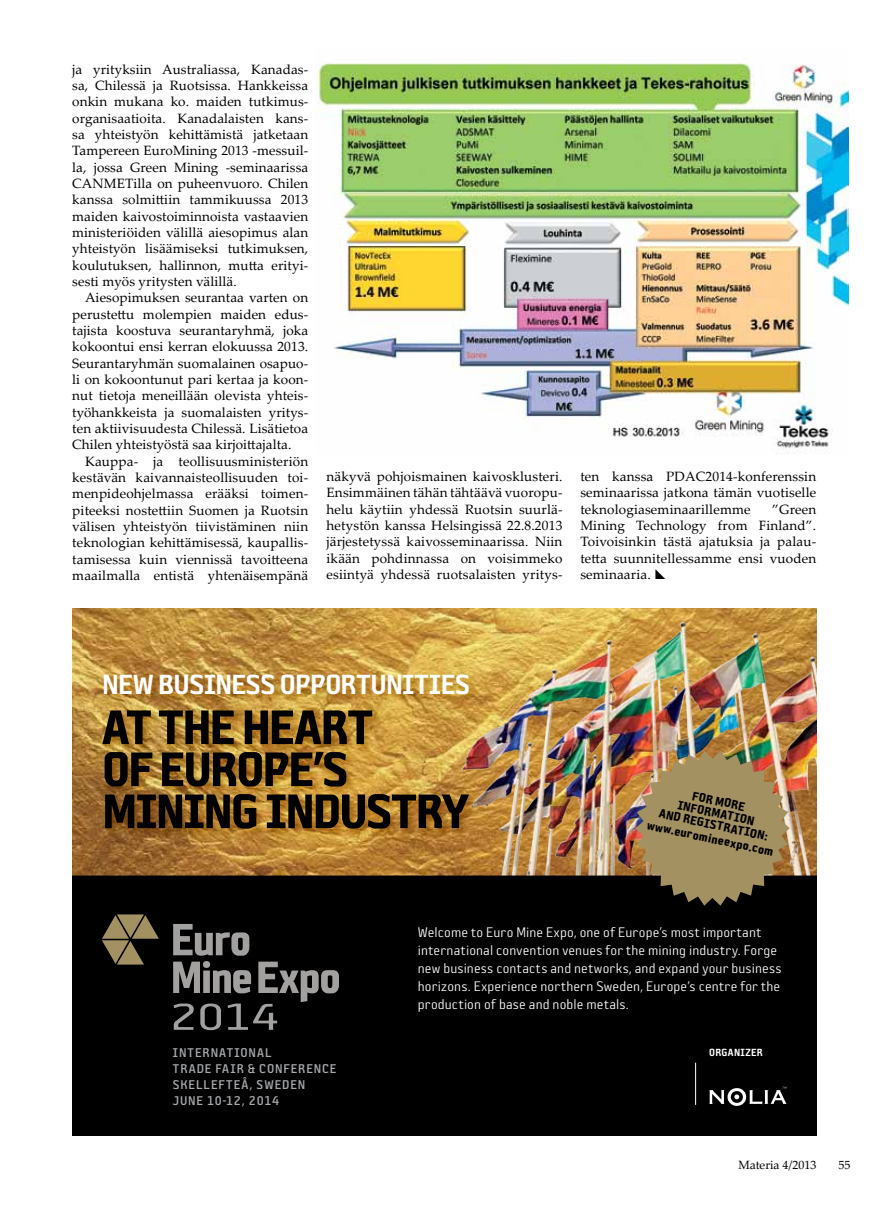
<style>
.page{position:relative;width:893px;height:1221px;background:#fff}
.page>*{position:absolute;margin:0;border:0;box-sizing:border-box;transform-origin:0 0}
.t1{font:52.5px/42px "Sophisto OT E Gauge";letter-spacing:-.03em;color:#000}
.t2{font:30px "Sophisto OT D Gauge";letter-spacing:-.015em;color:#fff}
.t3{font:15px/18px "Sophisto OT A Gauge";letter-spacing:.01em;color:#fff}
.t4{font:13.65px/15.9px "Sophisto OT C Gauge";letter-spacing:.065em;color:#a7a9ac}
.t5{font:13.5px/16.4px "Palatino Linotype";letter-spacing:.01em;color:#000;text-align:justify}
.t6{font:13.5px/24px "Sophisto OT E Gauge";color:#000;text-align:center}
.t7{font:12px "Palatino Linotype";color:#000}
.t8{font:11.25px "Sophisto OT D Gauge";letter-spacing:.025em;color:#fff}
</style>
<div class="page">
<img style="left:316px;top:63px;width:533px;height:391px">
<img style="left:72px;top:608px;width:365px;height:267px">
<img style="left:437px;top:608px;width:379px;height:267px">
<div style="left:72px;top:875px;width:744px;height:260px;background:#000"></div>
<svg style="left:709px;top:1086px;width:78px;height:20px"></svg>
<svg style="left:173px;top:923px;width:76px;height:32px;background:#51504f"></svg>
<svg style="left:102px;top:914px;width:57px;height:50px;background:#5a5035"></svg>
<svg style="left:102px;top:674px;width:375px;height:162px;background:#bb8a35"></svg>
<img style="left:635px;top:750px;width:155px;height:155px">
<hr style="left:695px;top:1062px;width:1px;height:42px;background:#fff">
<svg style="left:173px;top:961px;width:166px;height:69px;background:#343433"></svg>
<p class="t5" style="left:72px;top:60px;width:238px">ja yrityksiin Australiassa, Kanadas&shy;sa, Chilessä ja Ruotsissa. Hankkeissa onkin mukana ko. maiden tutkimus&shy;organisaatioita. Kanadalaisten kans&shy;sa yhteistyön kehittämistä jatketaan Tampereen EuroMining 2013 -messuil&shy;la, jossa Green Mining -seminaarissa CANMETilla on puheenvuoro. Chilen kanssa solmittiin tammikuussa 2013 maiden kaivostoiminnoista vastaavien ministeriöiden välillä aiesopimus alan yhteistyön lisäämiseksi tutkimuksen, koulutuksen, hallinnon, mutta erityi&shy;sesti myös yritysten välillä.</p>
<p class="t5" style="left:72px;top:289px;width:238px;text-indent:13px">Aiesopimuksen seurantaa varten on perustettu molempien maiden edus&shy;tajista koostuva seurantaryhmä, joka kokoontui ensi kerran elokuussa 2013.<br>Seurantaryhmän suomalainen osapuo&shy;li on kokoontunut pari kertaa ja koon&shy;nut tietoja meneillään olevista yhteis&shy;työhankkeista ja suomalaisten yritys&shy;ten aktiivisuudesta Chilessä. Lisätietoa Chilen yhteistyöstä saa kirjoittajalta.</p>
<p class="t5" style="left:72px;top:452px;width:238px;text-indent:13px">Kauppa- ja teollisuusministeriön kestävän kaivannaisteollisuuden toi&shy;menpideohjelmassa erääksi toimen&shy;piteeksi nostettiin Suomen ja Ruotsin välisen yhteistyön tiivistäminen niin teknologian kehittämisessä, kaupallis&shy;tamisessa kuin viennissä tavoitteena maailmalla entistä yhtenäisempänä</p>
<p class="t5" style="left:327px;top:468px;width:238px">näkyvä pohjoismainen kaivosklusteri.<br>Ensimmäinen tähän tähtäävä vuoropu&shy;helu käytiin yhdessä Ruotsin suurlä&shy;hetystön kanssa Helsingissä 22.8.2013 järjestetyssä kaivosseminaarissa. Niin ikään pohdinnassa on voisimmeko esiintyä yhdessä ruotsalaisten yritys-</p>
<p class="t5" style="left:580px;top:468px;width:237px">ten kanssa PDAC2014-konferenssin seminaarissa jatkona tämän vuotiselle teknologiaseminaarillemme</p>
<p class="t5" style="left:580px;top:500px;width:238px;text-indent:192px">”Green Mining Technology from Finland”.<br>Toivoisinkin tästä ajatuksia ja palau&shy;tetta suunnitellessamme ensi vuoden seminaaria.</p>
<h2 class="t2" style="left:102px;top:666px;width:370px">NEW BUSINESS OPPORTUNITIES</h2>
<h1 class="t1" style="left:102px;top:704px;width:368px">AT THE HEART<br>OF EUROPE’S<br>MINING INDUSTRY</h1>
<p class="t6" style="left:667px;top:777px;width:113px;rotate:12deg">FOR MORE<br>AND REGISTRATION:</p>
<p class="t6" style="left:680px;top:792px;width:80px;rotate:12deg">INFORMATION</p>
<p class="t6" style="left:650px;top:812px;width:131px;rotate:12deg">www.euromineexpo.com</p>
<p class="t3" style="left:418px;top:922px;width:365px">Welcome to Euro Mine Expo, one of Europe’s most important international convention venues for the mining industry. Forge new business contacts and networks, and expand your business horizons. Experience northern Sweden, Europe’s centre for the production of base and noble metals.</p>
<p class="t4" style="left:173px;top:1044px;width:100px">INTERNATIONAL</p>
<p class="t8" style="left:709px;top:1046px;width:55px">ORGANIZER</p>
<p class="t4" style="left:173px;top:1060px;width:165px">TRADE FAIR &amp; CONFERENCE<br>SKELLEFTEÅ, SWEDEN<br>JUNE 10-12, 2014</p>
<p class="t7" style="left:738px;top:1155px;width:80px">Materia 4/2013</p>
<p class="t7" style="left:838px;top:1155px;width:13px">55</p>
</div>
